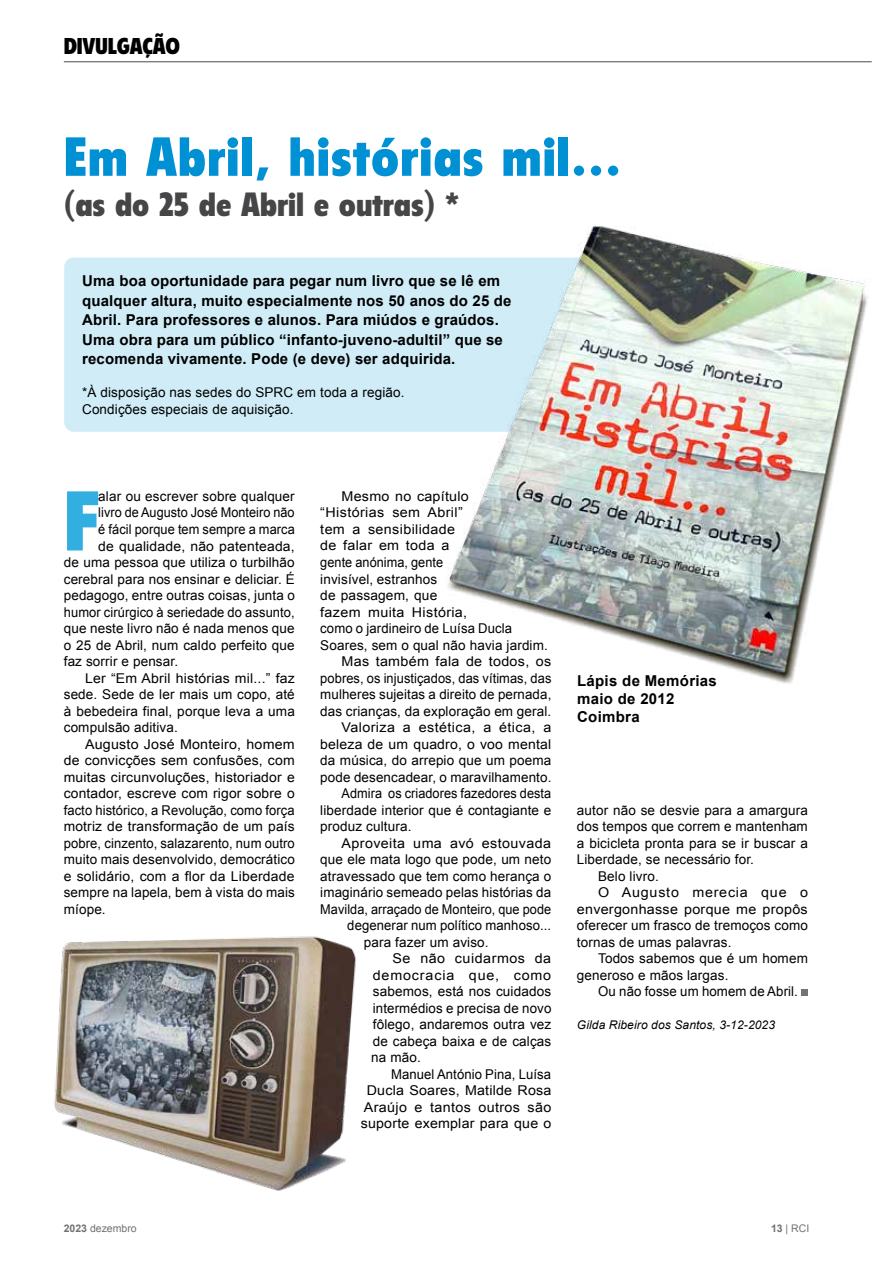
<style>
.page{position:relative;width:893px;height:1263px;background:#fff}
.page>*{position:absolute;margin:0;border:0;box-sizing:border-box;transform-origin:0 0}
.t1{font:900 condensed 82.95px "Flyer LT Std";color:#32afe0}
.t2{font:900 condensed 54px "Flyer LT Std";letter-spacing:.02em;color:#0090d4}
.t3{font:900 condensed 33px "Flyer LT Std";color:#464648}
.t4{font:900 condensed 22.5px "Flyer LT Std";letter-spacing:-.01em;color:#000}
.t5{font:700 15px/19.5px "Arial";letter-spacing:.01em;color:#000}
.t6{font:13.5px/16.5px "Arial";letter-spacing:.01em;color:#000}
.t7{font:13.5px "Arial";letter-spacing:.01em;color:#000;scale:1.06 1}
.t8{font:13.5px "Arial";letter-spacing:.01em;color:#000;scale:1.04 1}
.t9{font:13.5px "Arial";letter-spacing:.01em;color:#000;scale:.94 1}
.t10{font:13.5px "Arial";letter-spacing:.01em;color:#000;scale:.96 1}
.t11{font:13.5px "Arial";letter-spacing:.03em;color:#000;scale:1.06 1}
.t12{font:13.5px "Arial";letter-spacing:.01em;color:#000;scale:.95 1}
.t13{font:13.5px "Arial";letter-spacing:.01em;color:#000;scale:1.05 1}
.t14{font:13.5px "Arial";letter-spacing:.055em;color:#000;scale:1.06 1}
.t15{font:13.5px "Arial";letter-spacing:.06em;color:#000;scale:1.06 1}
.t16{font:13.5px "Arial";letter-spacing:.035em;color:#000;scale:1.06 1}
.t17{font:italic 12px "Arial";letter-spacing:.01em;color:#000}
.t18{font:10.5px "Arial";color:#707172}
.s1{font-weight:700}
</style>
<div class="page">
<div style="left:64px;top:258px;width:590px;height:174px;background:#cfecf7;border-radius:10px"></div>
<hr style="left:64px;top:61px;width:808px;height:1px;background:#4b4b4d">
<img style="left:437px;top:226px;width:431px;height:458px">
<img style="left:54px;top:936px;width:302px;height:255px">
<div style="left:801px;top:989px;width:7px;height:7px;background:#727375"></div>
<h3 class="t4" style="left:64px;top:33px;width:118px">DIVULGAÇÃO</h3>
<h2 class="t2" style="left:64px;top:125px;width:559px">Em Abril, histórias mil...</h2>
<h3 class="t3" style="left:64px;top:185px;width:397px">(as do 25 de Abril e outras) *</h3>
<p class="t5" style="left:82px;top:272px;width:431px">Uma boa oportunidade para pegar num livro que se lê em qualquer altura, muito especialmente nos 50 anos do 25 de Abril. Para professores e alunos. Para miúdos e graúdos.<br>Uma obra para um público “infanto-juveno-adultil” que se recomenda vivamente. Pode (e deve) ser adquirida.</p>
<p class="t6" style="left:82px;top:384px;width:324px">*À disposição nas sedes do SPRC em toda a região.<br>Condições especiais de aquisição.</p>
<h1 class="t1" style="left:64px;top:472px;width:37px">F</h1>
<p class="t6" style="left:98px;top:488px;width:198px">alar ou escrever sobre qualquer</p>
<p class="t9" style="left:98px;top:504px;width:210px">livro de Augusto José Monteiro não</p>
<p class="t12" style="left:98px;top:520px;width:208px">é fácil porque tem sempre a marca</p>
<p class="t6" style="left:98px;top:538px;width:198px">de qualidade, não patenteada,</p>
<p class="t6" style="left:64px;top:554px;width:232px">de uma pessoa que utiliza o turbilhão</p>
<p class="t6" style="left:64px;top:571px;width:232px">cerebral para nos ensinar e deliciar. É</p>
<p class="t6" style="left:64px;top:587px;width:233px">pedagogo, entre outras coisas, junta o</p>
<p class="t10" style="left:64px;top:603px;width:242px">humor cirúrgico à seriedade do assunto,</p>
<p class="t6" style="left:64px;top:620px;width:232px">que neste livro não é nada menos que</p>
<p class="t6" style="left:64px;top:637px;width:232px">o 25 de Abril, num caldo perfeito que</p>
<p class="t6" style="left:64px;top:653px;width:116px">faz sorrir e pensar.</p>
<p class="t8" style="left:85px;top:669px;width:203px">Ler “Em Abril histórias mil...” faz</p>
<p class="t6" style="left:64px;top:686px;width:232px">sede. Sede de ler mais um copo, até</p>
<p class="t6" style="left:64px;top:703px;width:233px">à bebedeira final, porque leva a uma</p>
<p class="t6" style="left:64px;top:719px;width:116px">compulsão aditiva.</p>
<p class="t7" style="left:85px;top:735px;width:199px">Augusto José Monteiro, homem</p>
<p class="t8" style="left:64px;top:751px;width:224px">de convicções sem confusões, com</p>
<p class="t6" style="left:64px;top:769px;width:232px">muitas circunvoluções, historiador e</p>
<p class="t6" style="left:64px;top:785px;width:232px">contador, escreve com rigor sobre o</p>
<p class="t10" style="left:64px;top:801px;width:242px">facto histórico, a Revolução, como força</p>
<p class="t6" style="left:64px;top:818px;width:232px">motriz de transformação de um país</p>
<p class="t6" style="left:64px;top:835px;width:233px">pobre, cinzento, salazarento, num outro</p>
<p class="t6" style="left:64px;top:851px;width:233px">muito mais desenvolvido, democrático</p>
<p class="t8" style="left:64px;top:867px;width:223px">e solidário, com a flor da Liberdade</p>
<p class="t6" style="left:64px;top:884px;width:233px">sempre na lapela, bem à vista do mais</p>
<p class="t6" style="left:64px;top:901px;width:43px">míope.</p>
<p class="t7" style="left:342px;top:487px;width:122px">Mesmo no capítulo</p>
<p class="t11" style="left:320px;top:504px;width:136px">“Histórias sem Abril”</p>
<p class="t7" style="left:320px;top:520px;width:129px">tem a sensibilidade</p>
<p class="t7" style="left:320px;top:537px;width:123px">de falar em toda a</p>
<p class="t9" style="left:320px;top:553px;width:132px">gente anónima, gente</p>
<p class="t6" style="left:320px;top:571px;width:118px">invisível, estranhos</p>
<p class="t6" style="left:320px;top:587px;width:118px">de passagem, que</p>
<p class="t7" style="left:320px;top:603px;width:140px">fazem muita História,</p>
<p class="t6" style="left:320px;top:620px;width:193px">como o jardineiro de Luísa Ducla</p>
<p class="t6" style="left:320px;top:637px;width:229px">Soares, sem o qual não havia jardim.</p>
<p class="t7" style="left:342px;top:652px;width:199px">Mas também fala de todos, os</p>
<p class="t12" style="left:320px;top:669px;width:245px">pobres, os injustiçados, das vítimas, das</p>
<p class="t6" style="left:320px;top:686px;width:233px">mulheres sujeitas a direito de pernada,</p>
<p class="t6" style="left:320px;top:703px;width:232px">das crianças, da exploração em geral.</p>
<p class="t11" style="left:342px;top:718px;width:199px">Valoriza a estética, a ética, a</p>
<p class="t8" style="left:320px;top:735px;width:223px">beleza de um quadro, o voo mental</p>
<p class="t6" style="left:320px;top:752px;width:232px">da música, do arrepio que um poema</p>
<p class="t6" style="left:320px;top:769px;width:233px">pode desencadear, o maravilhamento.</p>
<p class="t9" style="left:342px;top:784px;width:224px">Admira os criadores fazedores desta</p>
<p class="t6" style="left:320px;top:802px;width:232px">liberdade interior que é contagiante e</p>
<p class="t6" style="left:320px;top:818px;width:93px">produz cultura.</p>
<p class="t11" style="left:342px;top:834px;width:199px">Aproveita uma avó estouvada</p>
<p class="t6" style="left:320px;top:851px;width:232px">que ele mata logo que pode, um neto</p>
<p class="t6" style="left:320px;top:868px;width:232px">atravessado que tem como herança o</p>
<p class="t6" style="left:320px;top:884px;width:232px">imaginário semeado pelas histórias da</p>
<p class="t9" style="left:320px;top:900px;width:247px">Mavilda, arraçado de Monteiro, que pode</p>
<p class="t6" style="left:347px;top:917px;width:205px">degenerar num político manhoso...</p>
<p class="t6" style="left:364px;top:934px;width:126px">para fazer um aviso.</p>
<p class="t16" style="left:393px;top:949px;width:151px">Se não cuidarmos da</p>
<p class="t15" style="left:373px;top:966px;width:170px">democracia que, como</p>
<p class="t6" style="left:373px;top:983px;width:180px">sabemos, está nos cuidados</p>
<p class="t6" style="left:373px;top:1000px;width:180px">intermédios e precisa de novo</p>
<p class="t6" style="left:373px;top:1016px;width:180px">fôlego, andaremos outra vez</p>
<p class="t6" style="left:373px;top:1033px;width:180px">de cabeça baixa e de calças</p>
<p class="t6" style="left:371px;top:1049px;width:51px">na mão.</p>
<p class="t6" style="left:391px;top:1066px;width:162px">Manuel António Pina, Luísa</p>
<p class="t13" style="left:367px;top:1081px;width:177px">Ducla Soares, Matilde Rosa</p>
<p class="t7" style="left:364px;top:1098px;width:178px">Araújo e tantos outros são</p>
<p class="t13" style="left:361px;top:1114px;width:183px">suporte exemplar para que o</p>
<p class="t5" style="left:577px;top:672px;width:141px;line-height:18px">Lápis de Memórias maio de 2012<br>Coimbra</p>
<p class="t6" style="left:577px;top:802px;width:232px">autor não se desvie para a amargura</p>
<p class="t6" style="left:577px;top:818px;width:232px">dos tempos que correm e mantenham</p>
<p class="t6" style="left:577px;top:835px;width:233px">a bicicleta pronta para se ir buscar a</p>
<p class="t6" style="left:577px;top:851px;width:179px">Liberdade, se necessário for.</p>
<p class="t6" style="left:598px;top:868px;width:62px">Belo livro.</p>
<p class="t14" style="left:598px;top:883px;width:199px">O Augusto merecia que o</p>
<p class="t7" style="left:577px;top:900px;width:219px">envergonhasse porque me propôs</p>
<p class="t6" style="left:577px;top:917px;width:233px">oferecer um frasco de tremoços como</p>
<p class="t6" style="left:577px;top:934px;width:156px">tornas de umas palavras.</p>
<p class="t6" style="left:598px;top:950px;width:211px">Todos sabemos que é um homem</p>
<p class="t6" style="left:577px;top:967px;width:153px">generoso e mãos largas.</p>
<p class="t6" style="left:598px;top:983px;width:201px">Ou não fosse um homem de Abril.</p>
<p class="t17" style="left:577px;top:1017px;width:200px">Gilda Ribeiro dos Santos, 3-12-2023</p>
<p class="t18" style="left:64px;top:1221px;width:74px"><span class="s1">2023</span> dezembro</p>
<p class="t18" style="left:771px;top:1221px;width:40px"><span class="s1">13</span> | RCI</p>
</div>
